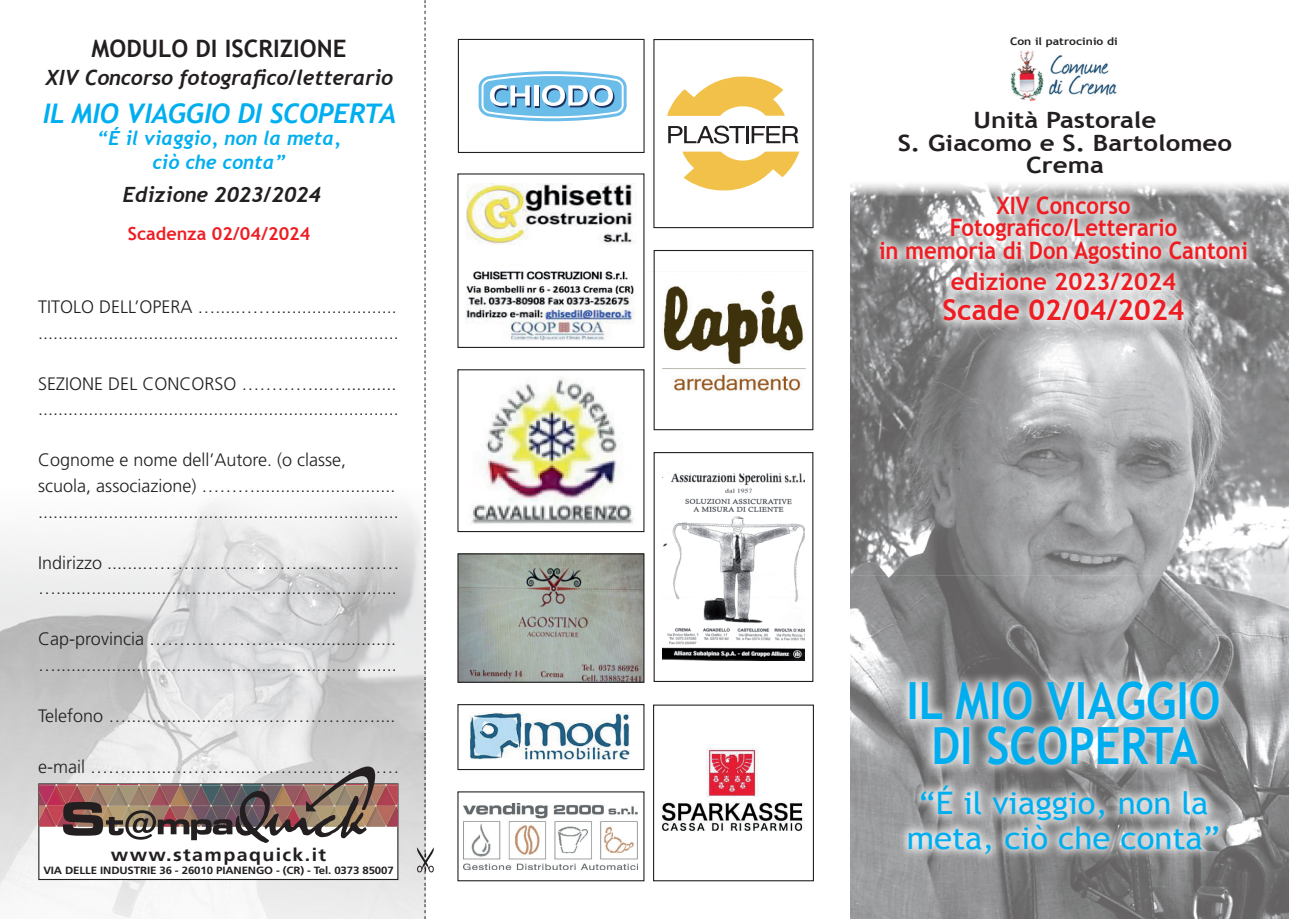
<style>
.page{position:relative;width:1289px;height:919px;background:#fff}
.page>*{position:absolute;margin:0;border:0;box-sizing:border-box;transform-origin:0 0}
.t1{font:700 51.3px/45px "Trebuchet MS";color:#00aeef;text-align:center;scale:.88 1}
.t2{font:31.05px/34.5px "Trebuchet MS";color:#00aeef;text-align:center;scale:1.06 1}
.t3{font:700 28.5px "Trebuchet MS";color:#ee1d23}
.t4{font:italic 700 27px "Trebuchet";letter-spacing:-.01em;color:#00aeef}
.t5{font:700 24px/22.5px "Trebuchet MS";color:#ee1d23;text-align:center;scale:.92 1}
.t6{font:700 24px "Trebuchet MS";color:#231f20}
.t7{font:700 24px "Trebuchet MS";color:#ee1d23}
.t8{font:700 22.5px/22.5px "Trebuchet MS";color:#231f20;text-align:center;scale:1.15 1}
.t9{font:italic 700 21px "Trebuchet";letter-spacing:-.01em;color:#231f20}
.t10{font:italic 700 19.5px/24px "Trebuchet";color:#00aeef;text-align:center}
.t11{font:300 18px/25.5px "Frutiger";color:#231f20}
.t12{font:700 18px "Trebuchet MS";color:#ee1d23}
.t13{font:700 18px "Frutiger";letter-spacing:.07em;color:#231f20;scale:1.09 1}
.t14{font:700 10.5px "Frutiger";letter-spacing:-.01em;color:#231f20;scale:1.09 1}
.t15{font:700 10.5px "Trebuchet MS";color:#231f20;scale:1.15 1}
</style>
<div class="page">
<img style="left:850px;top:184px;width:438px;height:734px">
<img style="left:1px;top:501px;width:416px;height:417px">
<div style="left:898px;top:670px;width:332px;height:106px;background:#fff;opacity:.75"></div>
<div style="left:897px;top:774px;width:332px;height:91px;background:#fff;opacity:.75"></div>
<div style="left:868px;top:185px;width:389px;height:147px;background:#fff;opacity:.75"></div>
<img style="left:1010px;top:50px;width:107px;height:51px">
<img style="left:663px;top:286px;width:141px;height:78px">
<img style="left:644px;top:368px;width:162px;height:29px">
<svg style="left:417px;top:0;width:17px;height:918px"></svg>
<div style="left:39px;top:783px;width:359px;height:96px;background:#fff"></div>
<div style="left:38px;top:783px;width:360px;height:97px;border:1px solid #231f20"></div>
<img style="left:40px;top:784px;width:357px;height:42px">
<svg style="left:63px;top:766px;width:315px;height:76px"></svg>
<div style="left:653px;top:39px;width:160px;height:189px;border:1px solid #231f20"></div>
<svg style="left:667px;top:77px;width:117px;height:39px"></svg>
<svg style="left:682px;top:152px;width:117px;height:38px"></svg>
<svg style="left:668px;top:126px;width:130px;height:18px"></svg>
<img style="left:469px;top:712px;width:161px;height:47px">
<div style="left:457px;top:369px;width:187px;height:163px;border:1px solid #231f20"></div>
<img style="left:459px;top:555px;width:183px;height:125px">
<div style="left:457px;top:553px;width:187px;height:129px;border:1px solid #231f20"></div>
<div style="left:457px;top:704px;width:187px;height:66px;border:1px solid #231f20"></div>
<img style="left:467px;top:271px;width:167px;height:24px">
<img style="left:465px;top:295px;width:170px;height:45px">
<img style="left:466px;top:183px;width:169px;height:61px">
<div style="left:458px;top:39px;width:186px;height:114px;border:1px solid #231f20"></div>
<img style="left:471px;top:377px;width:162px;height:147px">
<div style="left:653px;top:452px;width:160px;height:230px;border:1px solid #231f20"></div>
<img style="left:662px;top:472px;width:142px;height:188px">
<div style="left:457px;top:791px;width:187px;height:90px;border:1px solid #231f20"></div>
<img style="left:463px;top:803px;width:174px;height:66px">
<img style="left:661px;top:744px;width:143px;height:87px">
<div style="left:653px;top:704px;width:161px;height:177px;border:1px solid #231f20"></div>
<div style="left:653px;top:250px;width:160px;height:180px;border:1px solid #231f20"></div>
<svg style="left:478px;top:71px;width:148px;height:50px"></svg>
<h3 class="t6" style="left:92px;top:33px;width:256px">MODULO DI ISCRIZIONE</h3>
<p class="t9" style="left:45px;top:65px;width:349px">XIV Concorso fotografico/letterario</p>
<h3 class="t4" style="left:43px;top:97px;width:354px">IL MIO VIAGGIO DI SCOPERTA</h3>
<p class="t10" style="left:97px;top:126px;width:246px">“É il viaggio, non la meta, ciò che conta”</p>
<p class="t9" style="left:123px;top:182px;width:200px">Edizione 2023/2024</p>
<p class="t12" style="left:128px;top:222px;width:184px">Scadenza 02/04/2024</p>
<p class="t11" style="left:38px;top:294px;width:362px">TITOLO DELL’OPERA ….....……........................ ........................................................................</p>
<p class="t11" style="left:38px;top:371px;width:362px">SEZIONE DEL CONCORSO …………...….......... ........................................................................</p>
<p class="t11" style="left:38px;top:447px;width:362px">Cognome e nome dell’Autore. (o classe, scuola, associazione) ………............................ ........................................................................</p>
<p class="t11" style="left:38px;top:549px;width:363px">Indirizzo ........…………………………………… …....................................................................</p>
<p class="t11" style="left:38px;top:626px;width:360px">Cap-provincia ………………………................. …....................................................................</p>
<p class="t11" style="left:38px;top:702px;width:359px">Telefono …..................…..……………….…....</p>
<p class="t11" style="left:38px;top:753px;width:363px">e-mail ……...........………...……………….……</p>
<p class="t13" style="left:111px;top:844px;width:199px">www.stampaquick.it</p>
<p class="t14" style="left:43px;top:864px;width:323px">VIA DELLE INDUSTRIE 36 - 26010 PIANENGO - (CR) - Tel. 0373 85007</p>
<p class="t15" style="left:1010px;top:34px;width:95px">Con il patrocinio di</p>
<p class="t8" style="left:897px;top:109px;width:292px">Unità Pastorale<br>S. Giacomo e S. Bartolomeo<br>Crema</p>
<h3 class="t5" style="left:879px;top:194px;width:402px">XIV Concorso<br>Fotografico/Letterario<br>in memoria di Don Agostino Cantoni</h3>
<h3 class="t7" style="left:950px;top:267px;width:227px">edizione 2023/2024</h3>
<h3 class="t3" style="left:942px;top:292px;width:243px">Scade 02/04/2024</h3>
<h1 class="t1" style="left:906px;top:678px;width:358px">IL MIO VIAGGIO<br>DI SCOPERTA</h1>
<h2 class="t2" style="left:906px;top:786px;width:297px">“É il viaggio, non la meta, ciò che conta”</h2>
</div>
